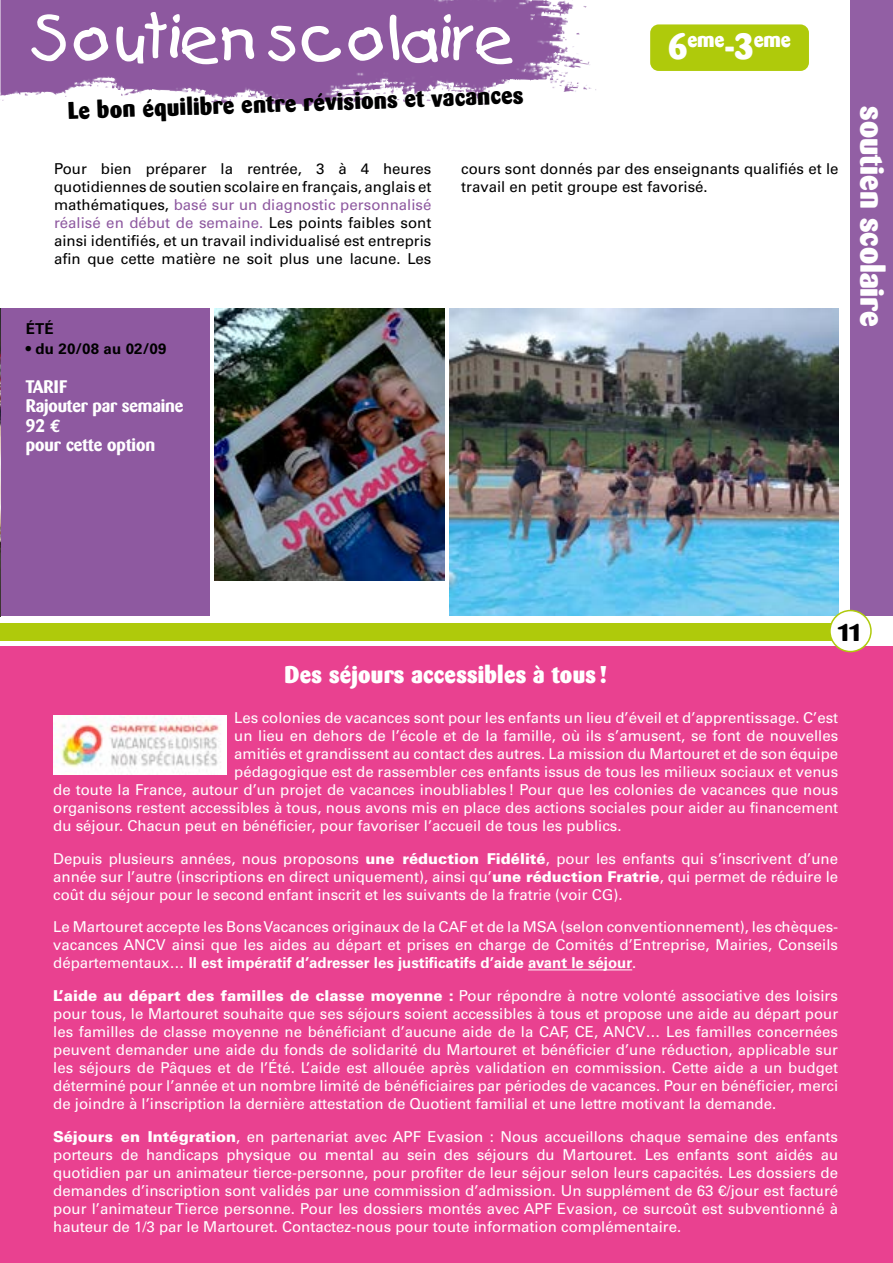
<style>
.page{position:relative;width:893px;height:1263px;background:#fff}
.page>*{position:absolute;margin:0;border:0;box-sizing:border-box;transform-origin:0 0}
.t1{font:60px "Kids";letter-spacing:-.01em;color:#fff}
.t2{font:800 33px "Barmeno";color:#fff}
.t3{font:800 24px "Barmeno";color:#000}
.t4{font:800 24px "Barmeno";letter-spacing:.01em;color:#fff}
.t5{font:800 21px "Barmeno";letter-spacing:-.01em;color:#fff}
.t6{font:700 18px/19.5px "Barmeno";letter-spacing:-.01em;color:#fff}
.t7{font:15px/18px "Univers LT Std";color:#fff;text-align:justify}
.t8{font:15px/18px "Univers LT Std";color:#000;text-align:justify}
.t9{font:700 15px "Univers LT Std";letter-spacing:.01em;color:#000}
.s1{font-size:36px}
.s2{color:#8e59a0}
.s3{font-family:"Euro Mono"}
.s4{font-weight:900}
.s5{font-weight:700}
</style>
<div class="page">
<div style="left:850px;top:0;width:43px;height:631px;background:#925fa4"></div>
<img style="left:0;top:0;width:573px;height:96px">
<div style="left:0;top:308px;width:210px;height:309px;background:#8e59a0"></div>
<div style="left:650px;top:24px;width:159px;height:47px;background:#afca0b;border-radius:9px"></div>
<img style="left:214px;top:308px;width:230px;height:272px">
<img style="left:449px;top:308px;width:389px;height:309px">
<div style="left:0;top:631px;width:893px;height:632px;background:#e94190"></div>
<hr style="left:528px;top:969px;width:104px;height:1px;background:#fff">
<div style="left:0;top:617px;width:893px;height:29px;background:#fff"></div>
<div style="left:0;top:623px;width:850px;height:17px;background:#afca0b"></div>
<img style="left:0;top:308px;width:1px;height:309px">
<div style="left:830px;top:610px;width:41px;height:41px;background:#fff;border-radius:50%"></div>
<div style="left:829px;top:610px;width:43px;height:42px;border:2px solid #afca0b;border-radius:50%"></div>
<img style="left:53px;top:715px;width:174px;height:60px">
<h1 class="t1" style="left:34px;top:2px;width:484px">Soutien scolaire</h1>
<h3 class="t3" style="left:67px;top:96px;width:457px;rotate:-2deg">Le bon équilibre entre révisions et vacances</h3>
<h3 class="t5" style="left:668px;top:26px;width:124px"><span class="s1">6</span>eme<span class="s1">-3</span>eme</h3>
<p class="t8" style="left:54px;top:159px;width:379px">Pour bien préparer la rentrée, 3 à 4 heures quotidiennes de soutien scolaire en français, anglais et mathématiques, <span class="s2">basé sur un diagnostic personnalisé réalisé en début de semaine.</span> Les points faibles sont ainsi identifiés, et un travail individualisé est entrepris afin que cette matière ne soit plus une lacune. Les</p>
<p class="t8" style="left:461px;top:159px;width:379px">cours sont donnés par des enseignants qualifiés et le travail en petit groupe est favorisé.</p>
<p class="t9" style="left:26px;top:320px;width:29px">ÉTÉ</p>
<p class="t9" style="left:26px;top:339px;width:142px">• du 20/08 au 02/09</p>
<p class="t6" style="left:26px;top:376px;width:159px">TARIF<br>Rajouter par semaine<br>92 <span class="s3">€<br></span>pour cette option</p>
<h2 class="t2" style="left:892px;top:106px;width:222px;rotate:90deg">soutien scolaire</h2>
<h3 class="t3" style="left:837px;top:617px;width:26px">11</h3>
<h3 class="t4" style="left:285px;top:660px;width:323px">Des séjours accessibles à tous !</h3>
<p class="t7" style="left:234px;top:708px;width:605px">Les colonies de vacances sont pour les enfants un lieu d’éveil et d’apprentissage. C’est</p>
<p class="t7" style="left:234px;top:726px;width:605px">un lieu en dehors de l’école et de la famille, où ils s’amusent, se font de nouvelles</p>
<p class="t7" style="left:234px;top:744px;width:605px">amitiés et grandissent au contact des autres. La mission du Martouret et de son équipe</p>
<p class="t7" style="left:234px;top:762px;width:605px">pédagogique est de rassembler ces enfants issus de tous les milieux sociaux et venus</p>
<p class="t7" style="left:53px;top:780px;width:786px">de toute la France, autour d’un projet de vacances inoubliables ! Pour que les colonies de vacances que nous</p>
<p class="t7" style="left:53px;top:798px;width:786px">organisons restent accessibles à tous, nous avons mis en place des actions sociales pour aider au financement</p>
<p class="t7" style="left:53px;top:816px;width:570px">du séjour. Chacun peut en bénéficier, pour favoriser l’accueil de tous les publics.</p>
<p class="t7" style="left:53px;top:849px;width:786px">Depuis plusieurs années, nous proposons <span class="s4">une réduction Fidélité</span>, pour les enfants qui s’inscrivent d’une année sur l’autre (inscriptions en direct uniquement), ainsi qu’<span class="s4">une réduction Fratrie</span>, qui permet de réduire le coût du séjour pour le second enfant inscrit et les suivants de la fratrie (voir CG).</p>
<p class="t7" style="left:53px;top:918px;width:786px">Le Martouret accepte les Bons Vacances originaux de la CAF et de la MSA (selon conventionnement), les chèques&shy;vacances ANCV ainsi que les aides au départ et prises en charge de Comités d’Entreprise, Mairies, Conseils départementaux… <span class="s5">Il est impératif d’adresser les justificatifs d’aide avant le séjour</span>.</p>
<p class="t7" style="left:53px;top:987px;width:786px"><span class="s4">L’aide au départ des familles de classe moyenne :</span> Pour répondre à notre volonté associative des loisirs pour tous, le Martouret souhaite que ses séjours soient accessibles à tous et propose une aide au départ pour les familles de classe moyenne ne bénéficiant d’aucune aide de la CAF, CE, ANCV… Les familles concernées peuvent demander une aide du fonds de solidarité du Martouret et bénéficier d’une réduction, applicable sur les séjours de Pâques et de l’Été. L’aide est allouée après validation en commission. Cette aide a un budget déterminé pour l’année et un nombre limité de bénéficiaires par périodes de vacances. Pour en bénéficier, merci de joindre à l’inscription la dernière attestation de Quotient familial et une lettre motivant la demande.</p>
<p class="t7" style="left:53px;top:1128px;width:786px"><span class="s4">Séjours en Intégration</span>, en partenariat avec APF Evasion : Nous accueillons chaque semaine des enfants porteurs de handicaps physique ou mental au sein des séjours du Martouret. Les enfants sont aidés au quotidien par un animateur tierce-personne, pour profiter de leur séjour selon leurs capacités. Les dossiers de demandes d’inscription sont validés par une commission d’admission. Un supplément de 63 €/jour est facturé pour l’animateur Tierce personne. Pour les dossiers montés avec APF Evasion, ce surcoût est subventionné à hauteur de 1/3 par le Martouret. Contactez-nous pour toute information complémentaire.</p>
</div>
